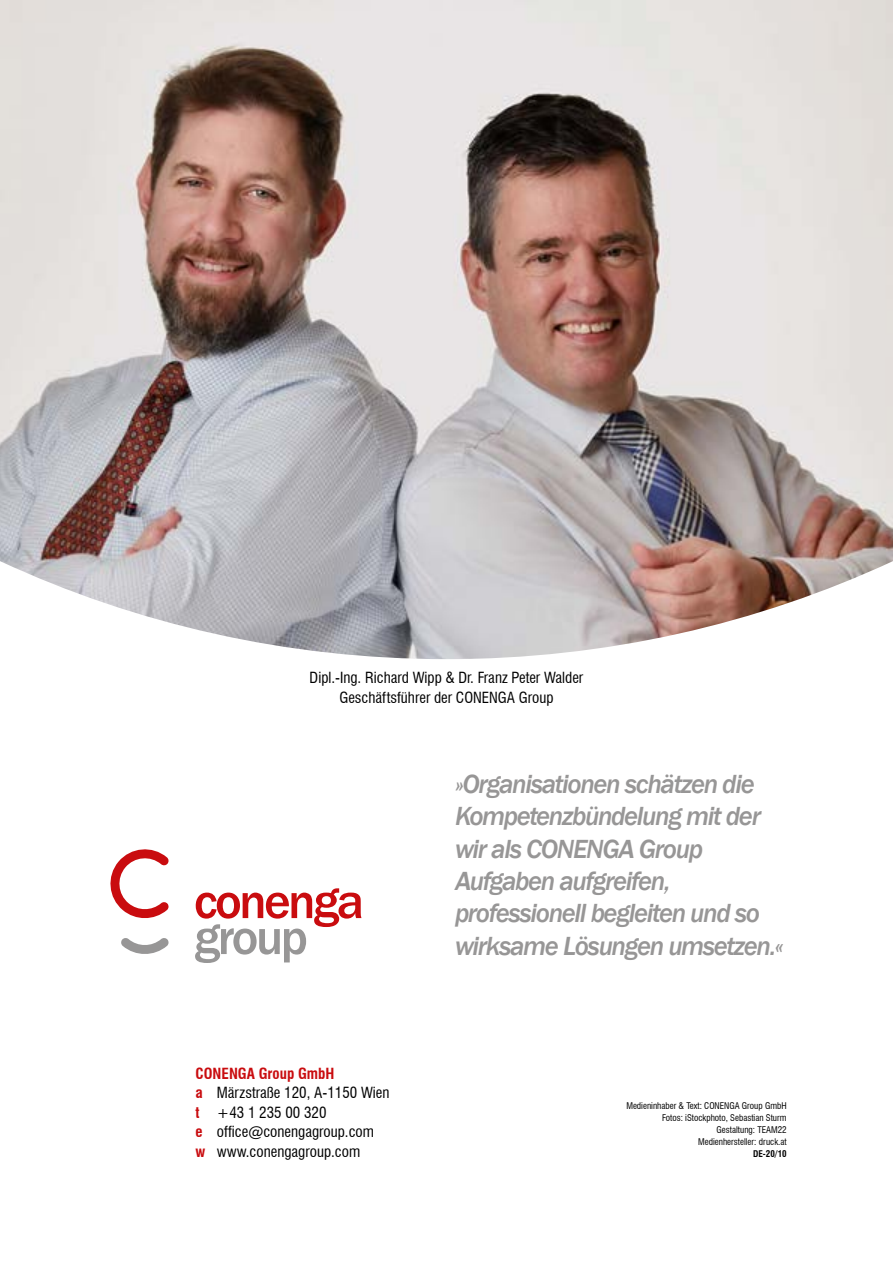
<style>
.page{position:relative;width:893px;height:1263px;background:#fff}
.page>*{position:absolute;margin:0;border:0;box-sizing:border-box;transform-origin:0 0}
.t1{font:italic 500 27px/32.4px "Franklin Gothic";letter-spacing:-.05em;color:#979696}
.t2{font:condensed 15px/19.5px "Swiss 721 BT";color:#000}
.t3{font:condensed 9px/12px "Swiss 721 BT";color:#000;text-align:right}
.t4{font:700 condensed 9px "Swiss 721 BT";color:#000}
.s1{font-weight:700;color:#c90c0f}
</style>
<div class="page">
<img style="left:0;top:0;width:893px;height:659px">
<svg style="left:110px;top:849px;width:59px;height:69px"></svg>
<svg style="left:121px;top:938px;width:48px;height:16px"></svg>
<svg style="left:195px;top:888px;width:166px;height:75px"></svg>
<p class="t2" style="left:310px;top:668px;width:275px;text-align:center">Dipl.-Ing. Richard Wipp &amp; Dr. Franz Peter Walder<br>Geschäftsführer der CONENGA Group</p>
<p class="t2" style="left:196px;top:1063px;width:195px"><span class="s1">CONENGA Group GmbH<br>a</span> Märzstraße 120, A-1150 Wien <span class="s1">t</span> +43 1 235 00 320<br><span class="s1">e</span> office@conengagroup.com<br><span class="s1">w</span> www.conengagroup.com</p>
<h1 class="t1" style="left:455px;top:768px;width:330px">»Organisationen schätzen die<br>Kompetenzbündelung mit der wir als CONENGA Group<br>Aufgaben aufgreifen, professionell begleiten und so wirksame Lösungen umsetzen.«</h1>
<p class="t3" style="left:626px;top:1099px;width:162px">Medieninhaber &amp; Text: CONENGA Group GmbH<br>Fotos: iStockphoto, Sebastian Sturm<br>Gestaltung: TEAM22<br>Medienhersteller: druck.at</p>
<p class="t4" style="left:753px;top:1148px;width:35px">DE-20/10</p>
</div>
